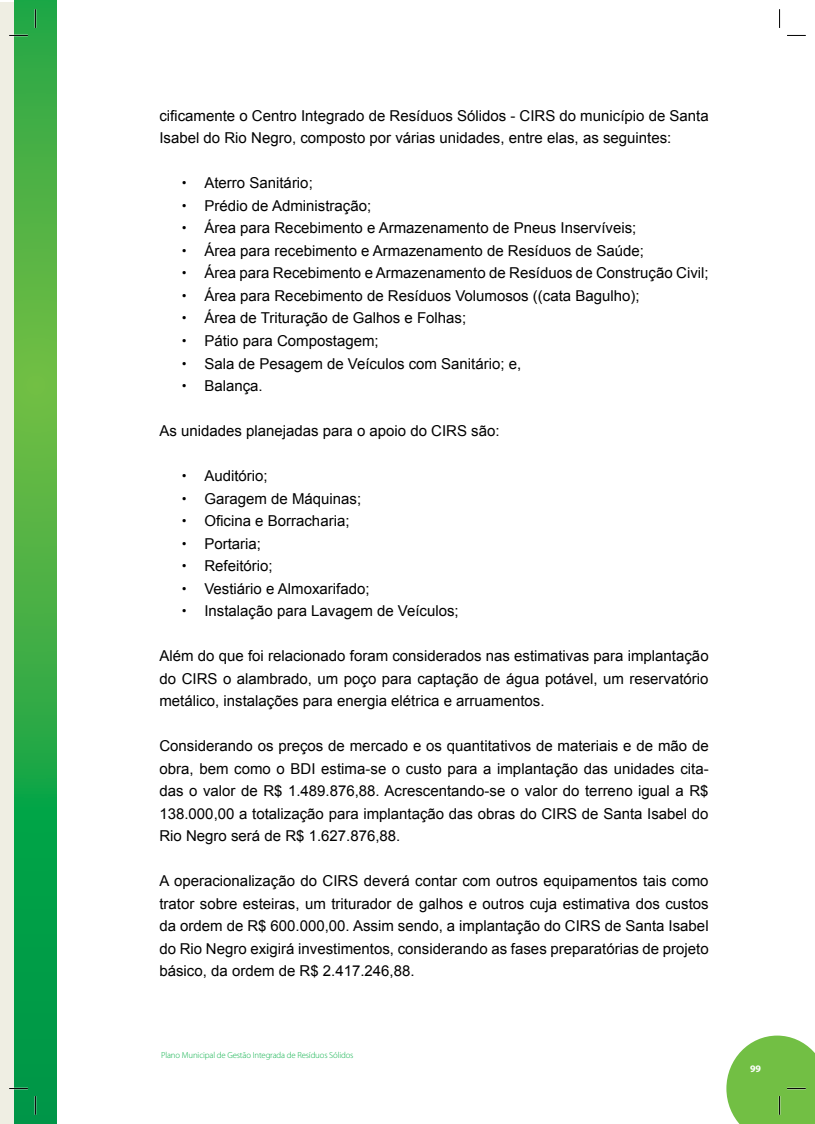
<style>
.page{position:relative;width:815px;height:1124px;background:#fff}
.page>*{position:absolute;margin:0;border:0;box-sizing:border-box;transform-origin:0 0}
.t1{font:15px/22.5px "Arial";color:#000}
.t2{font:700 10px "Myriad Pro";color:#fff}
.t3{font:300 8.75px "Myriad Pro";letter-spacing:-.015em;color:#0db14b}
.s1{font-family:"Swiss 721 BT";font-weight:900}
</style>
<div class="page">
<div style="left:0;top:2px;width:35px;height:1121px;background:#efeee3"></div>
<svg style="left:14px;top:0;width:43px;height:1123px;background:#34ab45"></svg>
<svg style="left:9px;top:35px;width:19px;height:1px"></svg>
<svg style="left:787px;top:35px;width:19px;height:1px"></svg>
<svg style="left:9px;top:1087px;width:19px;height:2px"></svg>
<svg style="left:35px;top:9px;width:1px;height:19px"></svg>
<svg style="left:35px;top:1095px;width:1px;height:19px"></svg>
<svg style="left:779px;top:9px;width:1px;height:19px"></svg>
<svg style="left:726px;top:1035px;width:89px;height:88px;background:#83c65c"></svg>
<p class="t1" style="left:159px;top:104px;width:551px">cificamente o Centro Integrado de Resíduos Sólidos - CIRS do município de Santa<br>Isabel do Rio Negro, composto por várias unidades, entre elas, as seguintes:</p>
<p class="t1" style="left:182px;top:172px;width:528px"><span class="s1">·</span> Aterro Sanitário;<br><span class="s1">·</span> Prédio de Administração;<br><span class="s1">·</span> Área para Recebimento e Armazenamento de Pneus Inservíveis;<br><span class="s1">·</span> Área para recebimento e Armazenamento de Resíduos de Saúde;<br><span class="s1">·</span> Área para Recebimento e Armazenamento de Resíduos de Construção Civil; <span class="s1">·</span> Área para Recebimento de Resíduos Volumosos ((cata Bagulho);<br><span class="s1">·</span> Área de Trituração de Galhos e Folhas;<br><span class="s1">·</span> Pátio para Compostagem;<br><span class="s1">·</span> Sala de Pesagem de Veículos com Sanitário; e,<br><span class="s1">·</span> Balança.</p>
<p class="t1" style="left:159px;top:419px;width:342px">As unidades planejadas para o apoio do CIRS são:</p>
<p class="t1" style="left:182px;top:464px;width:278px"><span class="s1">·</span> Auditório;<br><span class="s1">·</span> Garagem de Máquinas;<br><span class="s1">·</span> Oficina e Borracharia;<br><span class="s1">·</span> Portaria;<br><span class="s1">·</span> Refeitório;<br><span class="s1">·</span> Vestiário e Almoxarifado;<br><span class="s1">·</span> Instalação para Lavagem de Veículos;</p>
<p class="t1" style="left:159px;top:644px;width:551px;text-align:justify">Além do que foi relacionado foram considerados nas estimativas para implantação do CIRS o alambrado, um poço para captação de água potável, um reservatório metálico, instalações para energia elétrica e arruamentos.</p>
<p class="t1" style="left:159px;top:734px;width:551px;text-align:justify">Considerando os preços de mercado e os quantitativos de materiais e de mão de obra, bem como o BDI estima-se o custo para a implantação das unidades cita&shy;das o valor de R$ 1.489.876,88. Acrescentando-se o valor do terreno igual a R$ 138.000,00 a totalização para implantação das obras do CIRS de Santa Isabel do Rio Negro será de R$ 1.627.876,88.</p>
<p class="t1" style="left:159px;top:869px;width:551px;text-align:justify">A operacionalização do CIRS deverá contar com outros equipamentos tais como trator sobre esteiras, um triturador de galhos e outros cuja estimativa dos custos da ordem de R$ 600.000,00. Assim sendo, a implantação do CIRS de Santa Isabel do Rio Negro exigirá investimentos, considerando as fases preparatórias de projeto básico, da ordem de R$ 2.417.246,88.</p>
<p class="t3" style="left:161px;top:1050px;width:194px">Plano Municipal de Gestão Integrada de Resíduos Sólidos</p>
<p class="t2" style="left:750px;top:1062px;width:12px">99</p>
</div>
